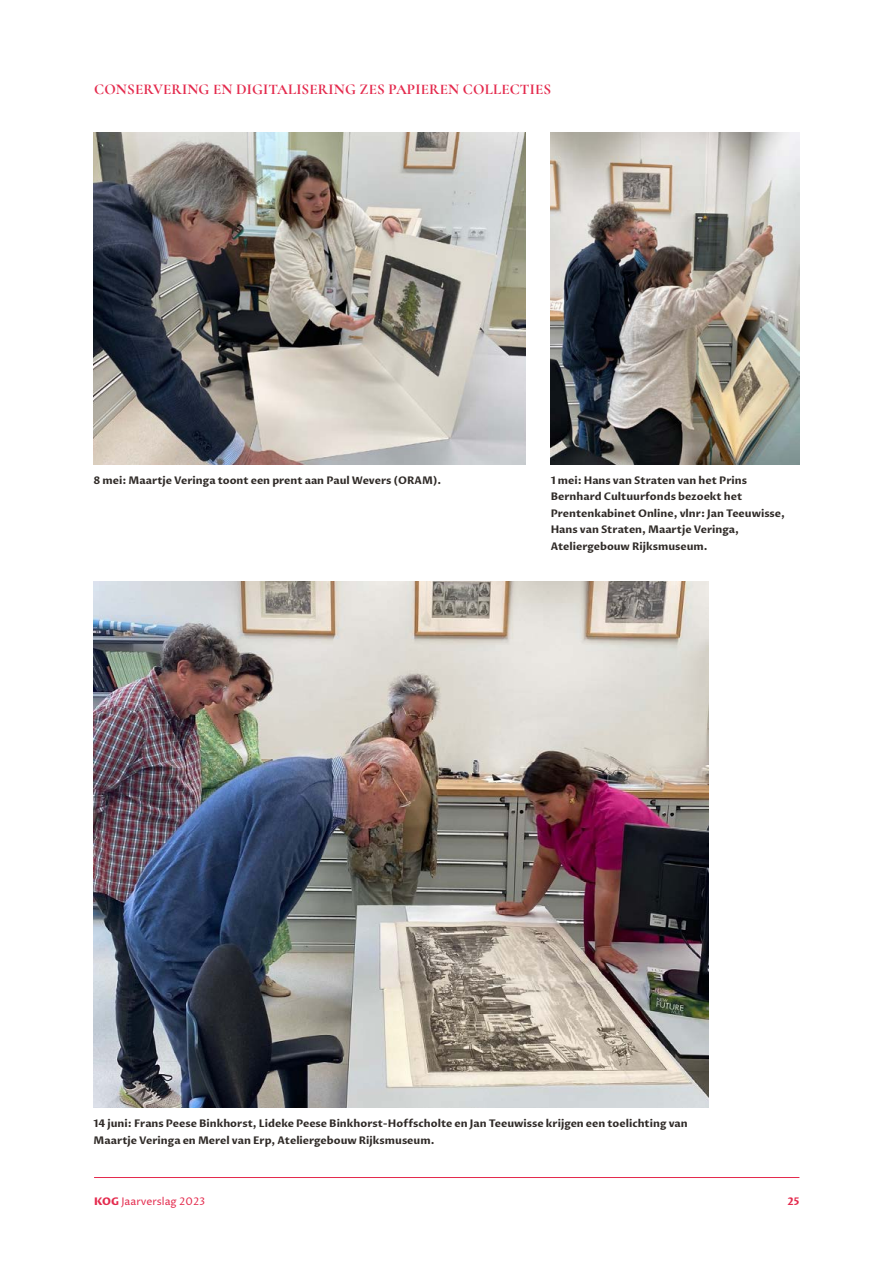
<style>
.page{position:relative;width:893px;height:1263px;background:#fff}
.page>*{position:absolute;margin:0;border:0;box-sizing:border-box;transform-origin:0 0}
.t1{font:700 15px "Cormorant";letter-spacing:.01em;color:#e42a4d}
.t2{font:700 10.5px/16.5px "Proza Libre";color:#2f2a27}
.t3{font:10.5px "Proza Libre";color:#e42a4d}
.t4{font:700 10.5px "Proza Libre";color:#e42a4d}
.s1{font-weight:800}
</style>
<div class="page">
<hr style="left:94px;top:1177px;width:705px;height:1px;background:#e42a4d">
<img style="left:94px;top:133px;width:431px;height:331px">
<img style="left:94px;top:581px;width:614px;height:527px">
<img style="left:551px;top:133px;width:248px;height:331px">
<h1 class="t1" style="left:94px;top:79px;width:458px">CONSERVERING EN DIGITALISERING ZES PAPIEREN COLLECTIES</h1>
<p class="t2" style="left:94px;top:472px;width:349px">8 mei: Maartje Veringa toont een prent aan Paul Wevers (ORAM).</p>
<p class="t2" style="left:551px;top:472px;width:236px">1 mei: Hans van Straten van het Prins Bernhard Cultuurfonds bezoekt het Prentenkabinet Online, vlnr: Jan Teeuwisse, Hans van Straten, Maartje Veringa, Ateliergebouw Rijksmuseum.</p>
<p class="t2" style="left:94px;top:1115px;width:596px">14 juni: Frans Peese Binkhorst, Lideke Peese Binkhorst-Hoffscholte en Jan Teeuwisse krijgen een toelichting van<br>Maartje Veringa en Merel van Erp, Ateliergebouw Rijksmuseum.</p>
<p class="t3" style="left:94px;top:1195px;width:113px"><span class="s1">KOG</span> Jaarverslag 2023</p>
<p class="t4" style="left:787px;top:1195px;width:14px">25</p>
</div>
